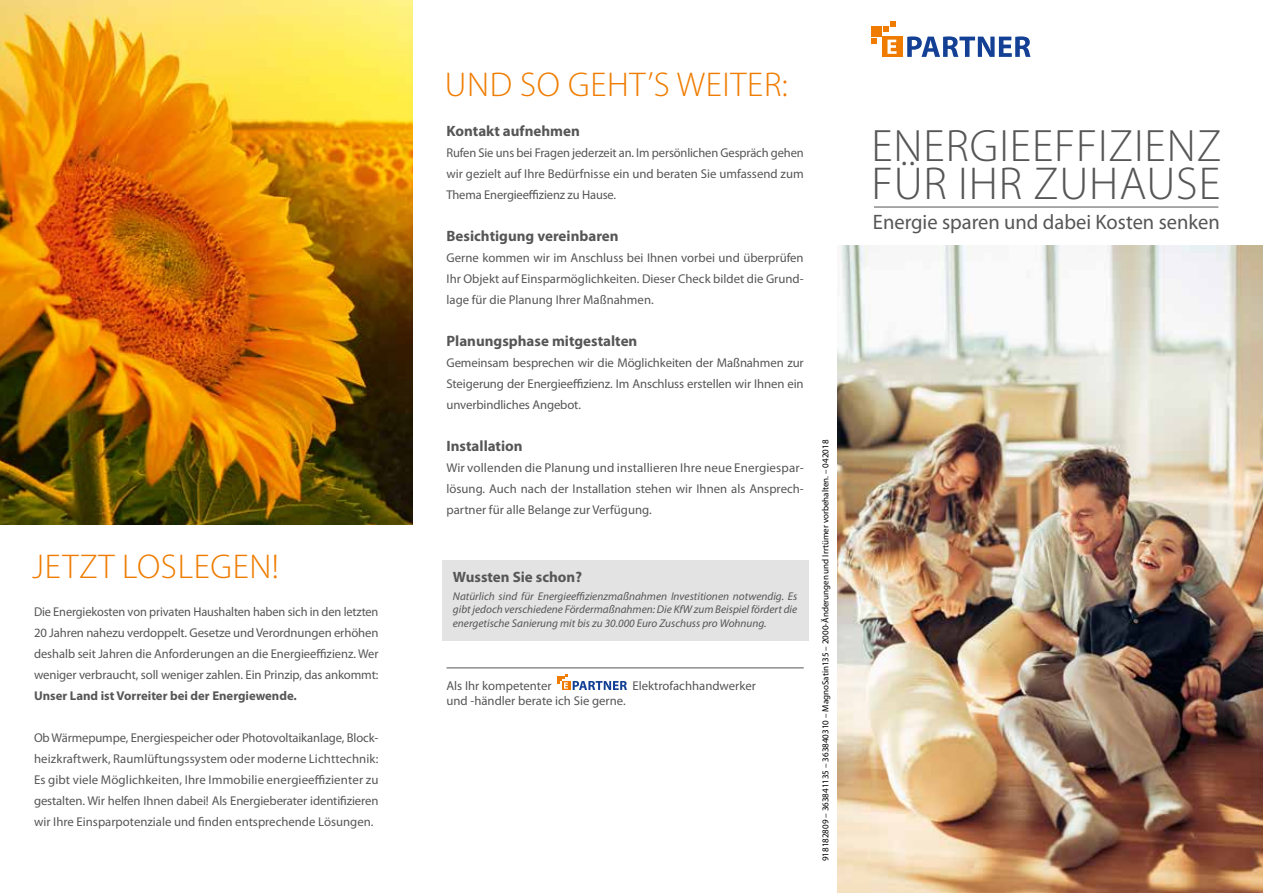
<style>
.page{position:relative;width:1263px;height:893px;background:#fff}
.page>*{position:absolute;margin:0;border:0;box-sizing:border-box;transform-origin:0 0}
.t1{font:300 46.35px "Myriad Pro";letter-spacing:.02em;color:#565656}
.t2{font:300 45.6px "Myriad Pro";letter-spacing:.02em;color:#565656}
.t3{font:300 34.5px "Myriad Pro";letter-spacing:.02em;color:#ef7c00}
.t4{font:21px "Myriad Pro";color:#565656}
.t5{font:700 15px "Myriad Pro";color:#565656}
.t6{font:12.75px/21px "Myriad Pro";color:#565656;text-align:justify}
.t7{font:700 12.75px "Myriad Pro";color:#565656}
.t8{font:italic 11.25px/13.5px "Myriad Pro";color:#565656;text-align:justify}
.t9{font:9px "Myriad Pro";color:#000}
</style>
<div class="page">
<img style="left:0;top:0;width:412px;height:525px">
<hr style="left:446px;top:668px;width:358px;height:1px;background:#565656">
<svg style="left:557px;top:674px;width:70px;height:16px"></svg>
<svg style="left:907px;top:36px;width:123px;height:21px"></svg>
<div style="left:882px;top:37px;width:20px;height:20px;background:#ef7c00"></div>
<div style="left:872px;top:26px;width:10px;height:11px;background:#ef7c00"></div>
<svg style="left:872px;top:38px;width:5px;height:5px"></svg>
<svg style="left:883px;top:21px;width:12px;height:11px"></svg>
<svg style="left:887px;top:40px;width:9px;height:14px"></svg>
<hr style="left:874px;top:207px;width:344px;height:1px;background:#565656">
<img style="left:838px;top:246px;width:425px;height:647px">
<div style="left:442px;top:560px;width:366px;height:80px;background:#e3e3e3"></div>
<h3 class="t3" style="left:32px;top:547px;width:248px">JETZT LOSLEGEN!</h3>
<p class="t6" style="left:34px;top:601px;width:346px">Die Energiekosten von privaten Haushalten haben sich in den letzten 20 Jahren nahezu verdoppelt. Gesetze und Verordnungen erhöhen deshalb seit Jahren die Anforderungen an die Energieeffizienz. Wer weniger verbraucht, soll weniger zahlen. Ein Prinzip, das ankommt:</p>
<p class="t7" style="left:34px;top:687px;width:264px">Unser Land ist Vorreiter bei der Energiewende.</p>
<p class="t6" style="left:34px;top:727px;width:346px">Ob Wärmepumpe, Energiespeicher oder Photovoltaikanlage, Block&shy;heizkraftwerk, Raumlüftungssystem oder moderne Lichttechnik:<br>Es gibt viele Möglichkeiten, Ihre Immobilie energieeffizienter zu gestalten. Wir helfen Ihnen dabei! Als Energieberater identifizieren wir Ihre Einsparpotenziale und finden entsprechende Lösungen.</p>
<h3 class="t3" style="left:445px;top:66px;width:345px">UND SO GEHT’S WEITER:</h3>
<p class="t5" style="left:446px;top:121px;width:135px">Kontakt aufnehmen</p>
<p class="t6" style="left:446px;top:142px;width:359px">Rufen Sie uns bei Fragen jederzeit an. Im persönlichen Gespräch gehen wir gezielt auf Ihre Bedürfnisse ein und beraten Sie umfassend zum Thema Energieeffizienz zu Hause.</p>
<p class="t5" style="left:446px;top:226px;width:174px">Besichtigung vereinbaren</p>
<p class="t6" style="left:446px;top:247px;width:359px">Gerne kommen wir im Anschluss bei Ihnen vorbei und überprüfen Ihr Objekt auf Einsparmöglichkeiten. Dieser Check bildet die Grund&shy;lage für die Planung Ihrer Maßnahmen.</p>
<p class="t5" style="left:446px;top:331px;width:192px">Planungsphase mitgestalten</p>
<p class="t6" style="left:446px;top:352px;width:359px">Gemeinsam besprechen wir die Möglichkeiten der Maßnahmen zur Steigerung der Energieeffizienz. Im Anschluss erstellen wir Ihnen ein unverbindliches Angebot.</p>
<p class="t5" style="left:446px;top:436px;width:78px">Installation</p>
<p class="t6" style="left:446px;top:457px;width:359px">Wir vollenden die Planung und installieren Ihre neue Energiespar&shy;lösung. Auch nach der Installation stehen wir Ihnen als Ansprech&shy;partner für alle Belange zur Verfügung.</p>
<p class="t5" style="left:453px;top:567px;width:131px">Wussten Sie schon?</p>
<p class="t8" style="left:453px;top:589px;width:346px">Natürlich sind für Energieeffizienzmaßnahmen Investitionen notwendig. Es gibt jedoch verschiedene Fördermaßnahmen: Die KfW zum Beispiel fördert die energetische Sanierung mit bis zu 30.000 Euro Zuschuss pro Wohnung.</p>
<p class="t6" style="left:446px;top:675px;width:107px">Als Ihr kompetenter</p>
<p class="t6" style="left:632px;top:675px;width:125px">Elektrofachhandwerker</p>
<p class="t6" style="left:446px;top:690px;width:181px">und -händler berate ich Sie gerne.</p>
<p class="t9" style="left:820px;top:861px;width:423px;rotate:-90deg">918182809 – 363841135 – 363840310 – MagnoSatin135 – 2000-Änderungen und Irrtümer vorbehalten. – 042018</p>
<h2 class="t2" style="left:871px;top:121px;width:351px">ENERGIEEFFIZIENZ</h2>
<h1 class="t1" style="left:871px;top:158px;width:350px">FÜR IHR ZUHAUSE</h1>
<h3 class="t4" style="left:873px;top:209px;width:348px">Energie sparen und dabei Kosten senken</h3>
</div>
